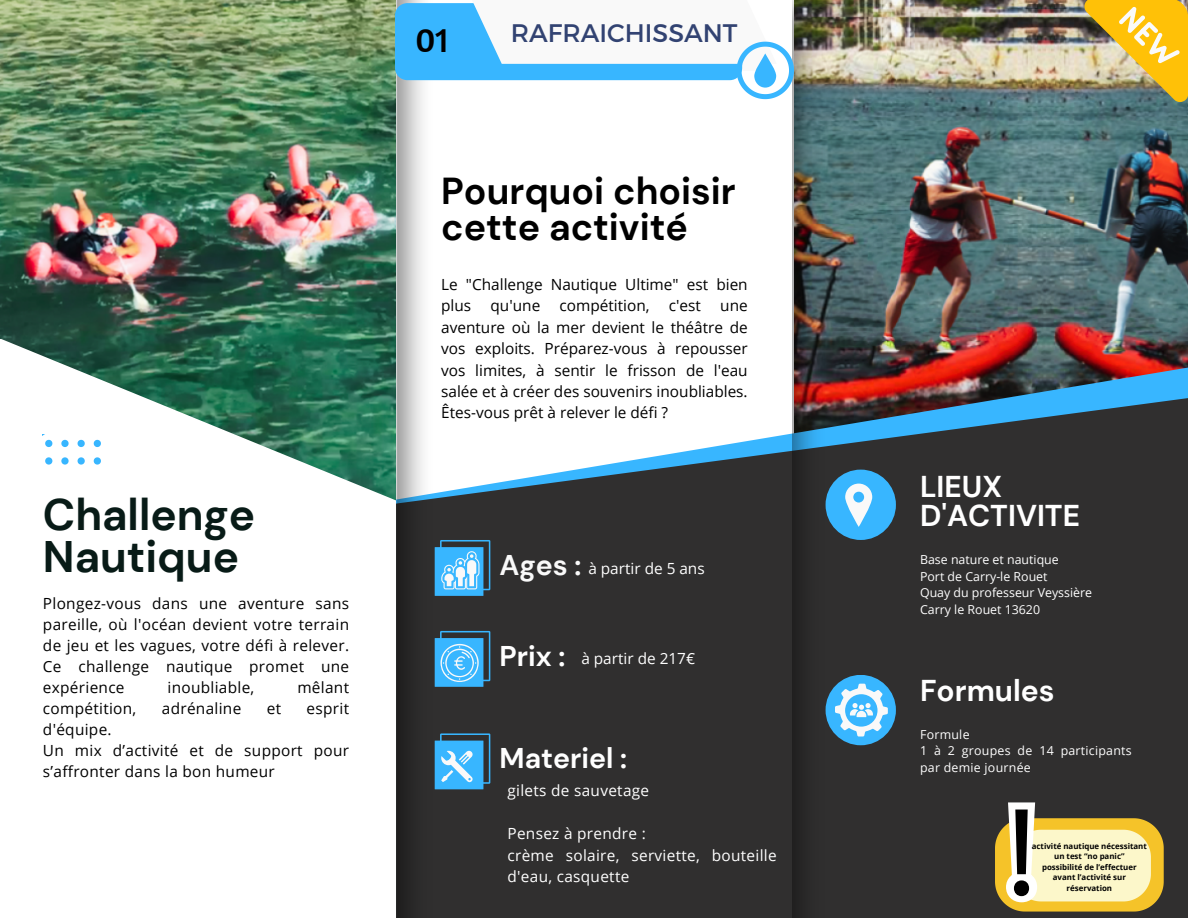
<style>
.page{position:relative;width:1188px;height:918px;background:#fff}
.page>*{position:absolute;margin:0;border:0;box-sizing:border-box;transform-origin:0 0}
.t1{font:700 44.1px/42.8px "DM Sans";color:#081b17}
.t2{font:700 37.5px/36px "DM Sans";color:#000}
.t3{font:35.55px "Amaranth";color:#000}
.t4{font:700 30px/29.2px "DM Sans";color:#fff}
.t5{font:700 28.5px "DM Sans";color:#fff}
.t6{font:700 28.5px "DM Sans";color:#f9f9f9}
.t7{font:25.35px "Montserrat";color:#324372}
.t8{font:15.3px/21.1px "Open Sans";letter-spacing:.02em;color:#000;text-align:justify}
.t9{font:15.3px/21.3px "Open Sans";letter-spacing:.02em;color:#fff}
.t10{font:15.3px/21.3px "Open Sans";color:#000}
.t11{font:15.3px "Open Sans";color:#fff}
.t12{font:12.45px "Open Sans";color:#fff}
.t13{font:12.45px/16.5px "Open Sans";letter-spacing:.02em;color:#fff}
.t14{font:700 7.95px/10.5px "Open Sans";color:#000;text-align:center}
</style>
<div class="page">
<img style="left:827px;top:0;width:361px;height:371px">
<svg style="left:435px;top:371px;width:753px;height:547px;fill:#302f2f"></svg>
<img style="left:0;top:0;width:393px;height:339px">
<svg style="left:1px;top:339px;width:392px;height:160px"></svg>
<img style="left:393px;top:0;width:42px;height:918px">
<img style="left:792px;top:0;width:35px;height:918px">
<div style="left:826px;top:470px;width:70px;height:70px;background:#38b6ff;border-radius:50%"></div>
<div style="left:826px;top:675px;width:70px;height:70px;background:#38b6ff;border-radius:50%"></div>
<svg style="left:43px;top:435px;width:58px;height:30px"></svg>
<div style="left:435px;top:547px;width:48px;height:49px;background:#38b6ff"></div>
<svg style="left:440px;top:540px;width:50px;height:50px"></svg>
<div style="left:435px;top:638px;width:48px;height:49px;background:#38b6ff"></div>
<svg style="left:440px;top:631px;width:50px;height:57px"></svg>
<div style="left:435px;top:741px;width:48px;height:48px;background:#38b6ff"></div>
<svg style="left:845px;top:484px;width:27px;height:43px"></svg>
<svg style="left:440px;top:733px;width:50px;height:51px"></svg>
<svg style="left:835px;top:684px;width:53px;height:53px"></svg>
<svg style="left:395px;top:0;width:399px;height:99px"></svg>
<svg style="left:995px;top:802px;width:169px;height:110px"></svg>
<img style="left:1084px;top:0;width:104px;height:102px">
<p class="t1" style="left:43px;top:493px;width:214px">Challenge<br>Nautique</p>
<p class="t8" style="left:43px;top:592px;width:308px">Plongez-vous dans une aventure sans pareille, où l'océan devient votre terrain de jeu et les vagues, votre défi à relever.<br>Ce challenge nautique promet une expérience</p>
<p class="t8" style="left:168px;top:677px;width:88px">inoubliable,</p>
<p class="t8" style="left:297px;top:677px;width:53px">mêlant</p>
<p class="t8" style="left:43px;top:698px;width:95px">compétition,</p>
<p class="t8" style="left:162px;top:698px;width:81px">adrénaline</p>
<p class="t8" style="left:267px;top:698px;width:16px">et</p>
<p class="t8" style="left:307px;top:698px;width:44px">esprit</p>
<p class="t8" style="left:43px;top:719px;width:308px;text-align:left">d'équipe.<br>Un mix d’activité et de support pour s’affronter dans la bon humeur</p>
<p class="t3" style="left:416px;top:17px;width:35px">01</p>
<h6 class="t7" style="left:511px;top:17px;width:228px">RAFR<sub>o</sub> AICHISSANT</h6>
<p class="t2" style="left:441px;top:174px;width:296px">Pourquoi choisir cette activité</p>
<h2 class="t10" style="left:441px;top:274px;width:308px">Le "Challenge Nautique Ultime" est bien plus</h2>
<h2 class="t8" style="left:491px;top:295px;width:51px">qu'une</h2>
<h2 class="t10" style="left:560px;top:295px;width:92px">compétition,</h2>
<h2 class="t8" style="left:669px;top:295px;width:34px">c'est</h2>
<h2 class="t8" style="left:441px;top:295px;width:308px;text-indent:279px">une aventure où la mer devient le théâtre de vos exploits. Préparez-vous à repousser vos limites, à sentir le frisson de l'eau salée et à créer des souvenirs inoubliables.<br>Êtes-vous prêt à relever le défi ?</h2>
<h6 class="t6" style="left:500px;top:547px;width:83px">Ages :</h6>
<p class="t11" style="left:588px;top:557px;width:118px">à partir de 5 ans</p>
<p class="t5" style="left:500px;top:638px;width:67px">Prix :</p>
<p class="t11" style="left:581px;top:648px;width:115px">à partir de 217€</p>
<h5 class="t5" style="left:500px;top:740px;width:129px">Materiel :</h5>
<p class="t9" style="left:508px;top:780px;width:143px">gilets de sauvetage</p>
<p class="t9" style="left:508px;top:823px;width:271px">Pensez à prendre :<br>crème solaire, serviette, bouteille d'eau, casquette</p>
<h5 class="t4" style="left:920px;top:472px;width:162px">LIEUX<br>D'ACTIVITE</h5>
<p class="t12" style="left:920px;top:551px;width:140px">Base nature et nautique</p>
<p class="t12" style="left:920px;top:567px;width:129px">Port de Carry-le Rouet</p>
<p class="t12" style="left:920px;top:584px;width:174px">Quay du professeur Veyssière</p>
<p class="t12" style="left:920px;top:600px;width:122px">Carry le Rouet 13620</p>
<h6 class="t4" style="left:920px;top:676px;width:136px">Formules</h6>
<h3 class="t13" style="left:920px;top:726px;width:51px">Formule</h3>
<h6 class="t13" style="left:920px;top:742px;width:213px">1 à 2 groupes de 14 participants par demie journée</h6>
<p class="t14" style="left:1032px;top:840px;width:117px">activité nautique nécessitant un test “no panic”</p>
<p class="t14" style="left:1042px;top:861px;width:96px">possibilité de l’effectuer avant l’activité sur réservation</p>
</div>
